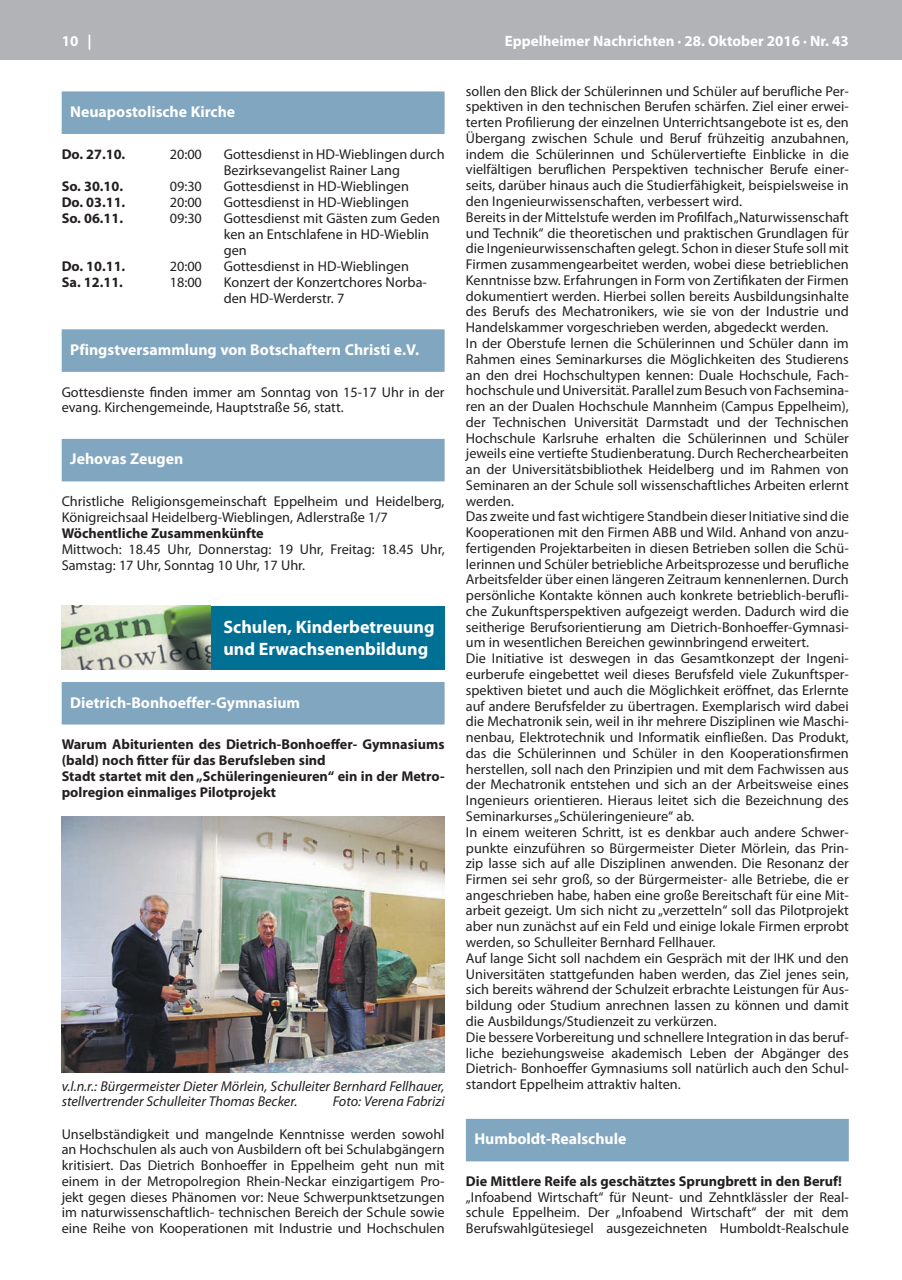
<style>
.page{position:relative;width:902px;height:1280px;background:#fff}
.page>*{position:absolute;margin:0;border:0;box-sizing:border-box;transform-origin:0 0}
.t1{font:700 18px/22.5px "Myriad Pro";color:#fff}
.t2{font:700 15.75px "Myriad Pro";color:#fff}
.t3{font:700 15px "Myriad Pro";color:#fff}
.t4{font:14.25px/15.8px "Myriad Pro";color:#231f20}
.t5{font:700 14.25px/15.9px "Myriad Pro";color:#231f20}
.t6{font:italic 14.25px/15.8px "Myriad Pro";color:#231f20}
</style>
<div class="page">
<div style="left:0;top:0;width:901px;height:60px;background:#b2b3b7"></div>
<div style="left:62px;top:91px;width:382px;height:43px;background:#81a6bf"></div>
<div style="left:62px;top:329px;width:382px;height:43px;background:#81a6bf"></div>
<div style="left:62px;top:439px;width:382px;height:42px;background:#81a6bf"></div>
<div style="left:62px;top:682px;width:382px;height:42px;background:#81a6bf"></div>
<div style="left:62px;top:606px;width:382px;height:64px;background:#007095"></div>
<img style="left:62px;top:606px;width:148px;height:64px">
<img style="left:62px;top:816px;width:382px;height:256px">
<div style="left:466px;top:1119px;width:382px;height:42px;background:#81a6bf"></div>
<p class="t3" style="left:62px;top:31px;width:31px">10 |</p>
<p class="t3" style="left:504px;top:31px;width:345px">Eppelheimer Nachrichten · 28. Oktober 2016 · Nr. 43</p>
<p class="t2" style="left:70px;top:101px;width:166px">Neuapostolische Kirche</p>
<p class="t5" style="left:62px;top:145px;width:65px">Do. 27.10.</p>
<p class="t4" style="left:170px;top:146px;width:34px">20:00</p>
<p class="t4" style="left:224px;top:145px;width:222px;line-height:16.2px">Gottesdienst in HD-Wieblingen durch<br>Bezirksevangelist Rainer Lang</p>
<p class="t5" style="left:62px;top:178px;width:63px">So. 30.10.</p>
<p class="t4" style="left:170px;top:178px;width:34px">09:30</p>
<p class="t4" style="left:224px;top:178px;width:187px">Gottesdienst in HD-Wieblingen</p>
<p class="t5" style="left:62px;top:194px;width:65px">Do. 03.11.</p>
<p class="t4" style="left:170px;top:194px;width:34px">20:00</p>
<p class="t4" style="left:224px;top:194px;width:187px">Gottesdienst in HD-Wieblingen</p>
<p class="t5" style="left:62px;top:210px;width:63px">So. 06.11.</p>
<p class="t4" style="left:170px;top:210px;width:34px">09:30</p>
<p class="t4" style="left:224px;top:210px;width:218px">Gottesdienst mit Gästen zum Geden ken an Entschlafene in HD-Wieblin gen</p>
<p class="t5" style="left:62px;top:258px;width:65px">Do. 10.11.</p>
<p class="t4" style="left:170px;top:258px;width:34px">20:00</p>
<p class="t4" style="left:224px;top:258px;width:187px">Gottesdienst in HD-Wieblingen</p>
<p class="t5" style="left:62px;top:274px;width:63px">Sa. 12.11.</p>
<p class="t4" style="left:170px;top:274px;width:34px">18:00</p>
<p class="t4" style="left:224px;top:274px;width:205px">Konzert der Konzertchores Norba&shy;den HD-Werderstr. 7</p>
<p class="t2" style="left:70px;top:339px;width:350px">Pfingstversammlung von Botschaftern Christi e.V.</p>
<p class="t4" style="left:62px;top:384px;width:384px">Gottesdienste finden immer am Sonntag von 15-17 Uhr in der evang. Kirchengemeinde, Hauptstraße 56, statt.</p>
<p class="t2" style="left:70px;top:449px;width:115px">Jehovas Zeugen</p>
<p class="t4" style="left:62px;top:493px;width:384px">Christliche Religionsgemeinschaft Eppelheim und Heidelberg,<br>Königreichsaal Heidelberg-Wieblingen, Adlerstraße 1/7</p>
<p class="t5" style="left:62px;top:525px;width:204px">Wöchentliche Zusammenkünfte</p>
<p class="t4" style="left:62px;top:541px;width:384px">Mittwoch: 18.45 Uhr, Donnerstag: 19 Uhr, Freitag: 18.45 Uhr,<br>Samstag: 17 Uhr, Sonntag 10 Uhr, 17 Uhr.</p>
<p class="t1" style="left:223px;top:615px;width:213px">Schulen, Kinderbetreuung und Erwachsenenbildung</p>
<p class="t2" style="left:70px;top:692px;width:231px">Dietrich-Bonhoeffer-Gymnasium</p>
<p class="t5" style="left:62px;top:736px;width:384px">Warum Abiturienten des Dietrich-Bonhoeffer- Gymnasiums (bald) noch fitter für das Berufsleben sind<br>Stadt startet mit den „Schüleringenieuren“ ein in der Metro&shy;polregion einmaliges Pilotprojekt</p>
<p class="t6" style="left:62px;top:1078px;width:384px">v.l.n.r.: Bürgermeister Dieter Mörlein, Schulleiter Bernhard Fellhauer, stellvertrender Schulleiter Thomas Becker.</p>
<p class="t6" style="left:333px;top:1093px;width:113px">Foto: Verena Fabrizi</p>
<p class="t4" style="left:62px;top:1126px;width:384px;text-align:justify">Unselbständigkeit und mangelnde Kenntnisse werden sowohl an Hochschulen als auch von Ausbildern oft bei Schulabgängern kritisiert. Das Dietrich Bonhoeffer in Eppelheim geht nun mit einem in der Metropolregion Rhein-Neckar einzigartigem Pro&shy;jekt gegen dieses Phänomen vor: Neue Schwerpunktsetzungen im naturwissenschaftlich- technischen Bereich der Schule sowie eine Reihe von Kooperationen mit Industrie und Hochschulen</p>
<p class="t4" style="left:466px;top:83px;width:384px">sollen den Blick der Schülerinnen und Schüler auf berufliche Per&shy;spektiven in den technischen Berufen schärfen. Ziel einer erwei&shy;terten Profilierung der einzelnen Unterrichtsangebote ist es, den Übergang zwischen Schule und Beruf frühzeitig anzubahnen, indem die Schülerinnen und Schülervertiefte Einblicke in die vielfältigen beruflichen Perspektiven technischer Berufe einer&shy;seits, darüber hinaus auch die Studierfähigkeit, beispielsweise in den Ingenieurwissenschaften, verbessert wird.<br>Bereits in der Mittelstufe werden im Profilfach „Naturwissenschaft und Technik“ die theoretischen und praktischen Grundlagen für die Ingenieurwissenschaften gelegt. Schon in dieser Stufe soll mit Firmen zusammengearbeitet werden, wobei diese betrieblichen Kenntnisse bzw. Erfahrungen in Form von Zertifikaten der Firmen dokumentiert werden. Hierbei sollen bereits Ausbildungsinhalte des Berufs des Mechatronikers, wie sie von der Industrie und Handelskammer vorgeschrieben werden, abgedeckt werden.<br>In der Oberstufe lernen die Schülerinnen und Schüler dann im Rahmen eines Seminarkurses die Möglichkeiten des Studierens an den drei Hochschultypen kennen: Duale Hochschule, Fach&shy;hochschule und Universität. Parallel zum Besuch von Fachsemina&shy;ren an der Dualen Hochschule Mannheim (Campus Eppelheim), der Technischen Universität Darmstadt und der Technischen Hochschule Karlsruhe erhalten die Schülerinnen und Schüler jeweils eine vertiefte Studienberatung. Durch Recherchearbeiten an der Universitätsbibliothek Heidelberg und im Rahmen von Seminaren an der Schule soll wissenschaftliches Arbeiten erlernt werden.<br>Das zweite und fast wichtigere Standbein dieser Initiative sind die Kooperationen mit den Firmen ABB und Wild. Anhand von anzu&shy;fertigenden Projektarbeiten in diesen Betrieben sollen die Schü&shy;lerinnen und Schüler betriebliche Arbeitsprozesse und berufliche Arbeitsfelder über einen längeren Zeitraum kennenlernen. Durch persönliche Kontakte können auch konkrete betrieblich-berufli&shy;che Zukunftsperspektiven aufgezeigt werden. Dadurch wird die seitherige Berufsorientierung am Dietrich-Bonhoeffer-Gymnasi&shy;um in wesentlichen Bereichen gewinnbringend erweitert.<br>Die Initiative ist deswegen in das Gesamtkonzept der Ingeni&shy;eurberufe eingebettet weil dieses Berufsfeld viele Zukunftsper&shy;spektiven bietet und auch die Möglichkeit eröffnet, das Erlernte auf andere Berufsfelder zu übertragen. Exemplarisch wird dabei die Mechatronik sein, weil in ihr mehrere Disziplinen wie Maschi&shy;nenbau, Elektrotechnik und Informatik einfließen. Das Produkt, das die Schülerinnen und Schüler in den Kooperationsfirmen herstellen, soll nach den Prinzipien und mit dem Fachwissen aus der Mechatronik entstehen und sich an der Arbeitsweise eines Ingenieurs orientieren. Hieraus leitet sich die Bezeichnung des Seminarkurses „Schüleringenieure“ ab.<br>In einem weiteren Schritt, ist es denkbar auch andere Schwer&shy;punkte einzuführen so Bürgermeister Dieter Mörlein, das Prin&shy;zip lasse sich auf alle Disziplinen anwenden. Die Resonanz der Firmen sei sehr groß, so der Bürgermeister- alle Betriebe, die er angeschrieben habe, haben eine große Bereitschaft für eine Mit&shy;arbeit gezeigt. Um sich nicht zu „verzetteln“ soll das Pilotprojekt aber nun zunächst auf ein Feld und einige lokale Firmen erprobt werden, so Schulleiter Bernhard Fellhauer.<br>Auf lange Sicht soll nachdem ein Gespräch mit der IHK und den Universitäten stattgefunden haben werden, das Ziel jenes sein, sich bereits während der Schulzeit erbrachte Leistungen für Aus&shy;bildung oder Studium anrechnen lassen zu können und damit die Ausbildungs/Studienzeit zu verkürzen.<br>Die bessere Vorbereitung und schnellere Integration in das beruf&shy;liche beziehungsweise akademisch Leben der Abgänger des Dietrich- Bonhoeffer Gymnasiums soll natürlich auch den Schul&shy;standort Eppelheim attraktiv halten.</p>
<p class="t2" style="left:474px;top:1129px;width:154px">Humboldt-Realschule</p>
<p class="t5" style="left:466px;top:1172px;width:377px">Die Mittlere Reife als geschätztes Sprungbrett in den Beruf!</p>
<p class="t4" style="left:466px;top:1189px;width:384px;text-align:justify">„Infoabend Wirtschaft“ für Neunt- und Zehntklässler der Real&shy;schule Eppelheim. Der „Infoabend Wirtschaft“ der mit dem Berufswahlgütesiegel ausgezeichneten Humboldt-Realschule</p>
</div>
